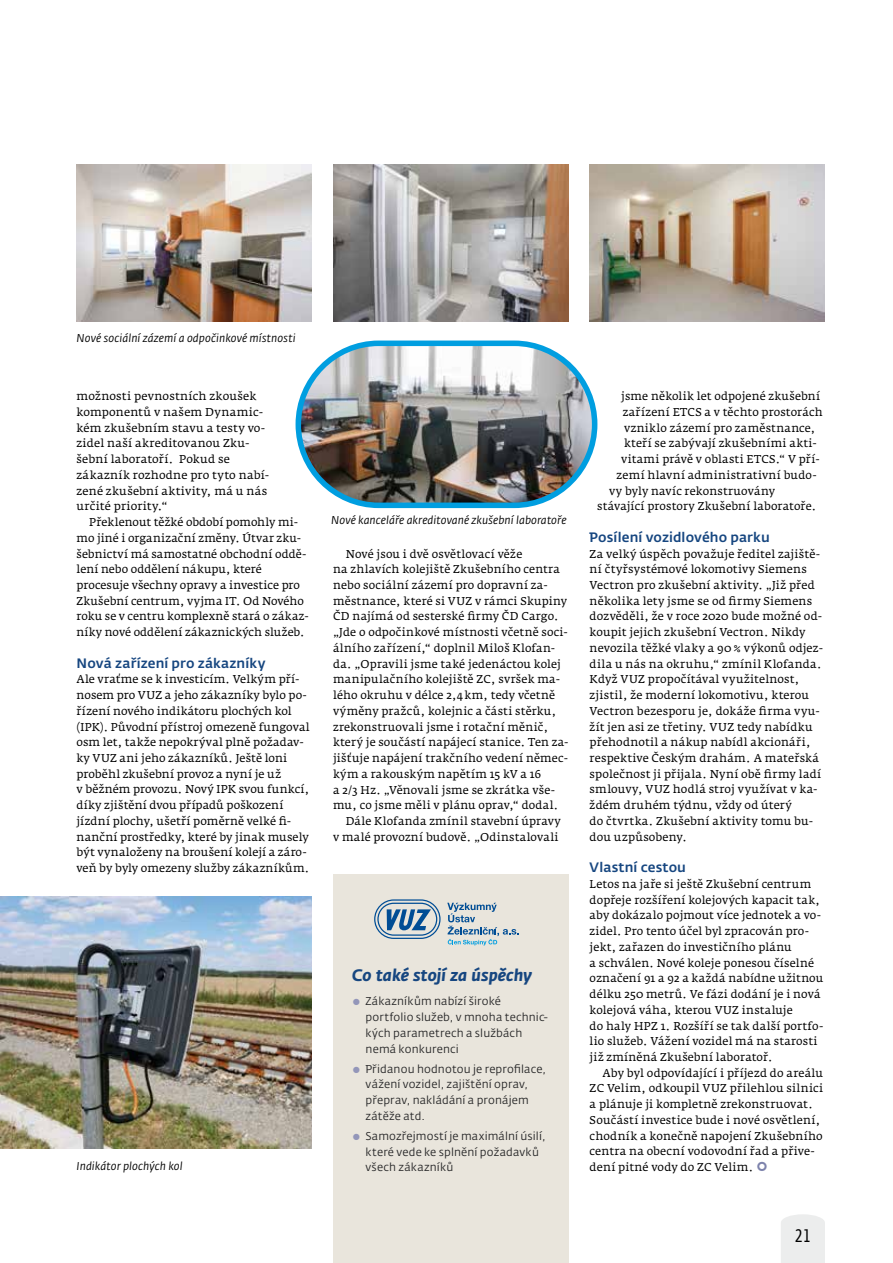
<style>
.page{position:relative;width:893px;height:1263px;background:#fff}
.page>*{position:absolute;margin:0;border:0;box-sizing:border-box;transform-origin:0 0}
.t1{font:18px "CD Fedra Cond Pro";color:#000}
.t2{font:italic 700 16.5px "CD Fedra";letter-spacing:.01em;color:#164680}
.t3{font:500 13.5px "CD Fedra";letter-spacing:.01em;color:#164680}
.t4{font:11.25px/15.8px "Fedra Serif A Pro";letter-spacing:.015em;color:#000}
.t5{font:11.25px/15.8px "CD Fedra";letter-spacing:.015em;color:#282829}
.t6{font:italic 11.25px "CD Fedra";letter-spacing:.01em;color:#000}
.s1{color:#9396b9}
.s2{font-weight:500;font-size:15px;color:#7d83ac}
</style>
<div class="page">
<div style="left:781px;top:1214px;width:44px;height:49px;background:#eceded"></div>
<div style="left:333px;top:875px;width:235px;height:388px;background:#e9e5dc"></div>
<svg style="left:374px;top:899px;width:67px;height:40px"></svg>
<svg style="left:447px;top:903px;width:72px;height:42px"></svg>
<img style="left:77px;top:164px;width:235px;height:157px">
<img style="left:590px;top:164px;width:235px;height:157px">
<img style="left:333px;top:164px;width:235px;height:157px">
<img style="left:0;top:896px;width:312px;height:253px">
<img style="left:298px;top:347px;width:297px;height:154px">
<div style="left:296px;top:340px;width:301px;height:168px;border:6px solid #009ee0;border-radius:81px"></div>
<p class="t6" style="left:77px;top:333px;width:221px">Nové sociální zázemí a odpočinkové místnosti</p>
<p class="t4" style="left:77px;top:388px;width:194px">možnosti pevnostních zkoušek komponentů v našem Dynamic&shy;kém zkušebním stavu a testy vo&shy;zidel naší akreditovanou Zku&shy;šební laboratoří. Pokud se zákazník rozhodne pro tyto nabí&shy;zené zkušební aktivity, má u nás určité priority.“</p>
<p class="t4" style="left:77px;top:514px;width:234px;text-indent:13px">Překlenout těžké období pomohly mi&shy;mo jiné i organizační změny. Útvar zku&shy;šebnictví má samostatné obchodní oddě&shy;lení nebo oddělení nákupu, které procesuje všechny opravy a investice pro Zkušební centrum, vyjma IT. Od Nového roku se v centru komplexně stará o zákaz&shy;níky nové oddělení zákaznických služeb.</p>
<p class="t3" style="left:77px;top:657px;width:191px">Nová zařízení pro zákazníky</p>
<p class="t4" style="left:77px;top:672px;width:235px">Ale vraťme se k investicím. Velkým pří&shy;nosem pro VUZ a jeho zákazníky bylo po&shy;řízení nového indikátoru plochých kol (IPK). Původní přístroj omezeně fungoval osm let, takže nepokrýval plně požadav&shy;ky VUZ ani jeho zákazníků. Ještě loni proběhl zkušební provoz a nyní je už<br>v běžném provozu. Nový IPK svou funkcí, díky zjištění dvou případů poškození jízdní plochy, ušetří poměrně velké fi&shy;nanční prostředky, které by jinak musely být vynaloženy na broušení kolejí a záro&shy;veň by byly omezeny služby zákazníkům.</p>
<p class="t6" style="left:77px;top:1161px;width:108px">Indikátor plochých kol</p>
<p class="t6" style="left:331px;top:515px;width:237px">Nové kanceláře akreditované zkušební laboratoře</p>
<p class="t4" style="left:346px;top:546px;width:178px">Nové jsou i dvě osvětlovací věže</p>
<p class="t4" style="left:333px;top:561px;width:228px">na zhlavích kolejiště Zkušebního centra</p>
<p class="t4" style="left:333px;top:577px;width:216px">nebo sociální zázemí pro dopravní za-</p>
<p class="t4" style="left:333px;top:593px;width:236px">městnance, které si VUZ v rámci Skupiny</p>
<p class="t4" style="left:333px;top:609px;width:227px">ČD najímá od sesterské firmy ČD Cargo.</p>
<p class="t4" style="left:333px;top:624px;width:236px">„Jde o odpočinkové místnosti včetně soci-</p>
<p class="t4" style="left:333px;top:640px;width:224px">álního zařízení,“ doplnil Miloš Klofan-</p>
<p class="t4" style="left:333px;top:656px;width:230px">da. „Opravili jsme také jedenáctou kolej</p>
<p class="t4" style="left:333px;top:672px;width:228px">manipulačního kolejiště ZC, svršek ma-</p>
<p class="t4" style="left:333px;top:687px;width:223px">lého okruhu v délce 2,4km, tedy včetně</p>
<p class="t4" style="left:333px;top:703px;width:225px">výměny pražců, kolejnic a části stěrku,</p>
<p class="t4" style="left:333px;top:719px;width:217px">zrekonstruovali jsme i rotační měnič,</p>
<p class="t4" style="left:333px;top:734px;width:237px">který je součástí napájecí stanice. Ten za-</p>
<p class="t4" style="left:333px;top:750px;width:236px">jišťuje napájení trakčního vedení němec-</p>
<p class="t4" style="left:333px;top:766px;width:210px">kým a rakouským napětím 15 kV a 16</p>
<p class="t4" style="left:333px;top:782px;width:223px">a 2/3 Hz. „Věnovali jsme se zkrátka vše-</p>
<p class="t4" style="left:333px;top:797px;width:227px">mu, co jsme měli v plánu oprav,“ dodal.</p>
<p class="t4" style="left:346px;top:813px;width:216px">Dále Klofanda zmínil stavební úpravy</p>
<p class="t4" style="left:333px;top:829px;width:227px">v malé provozní budově. „Odinstalovali</p>
<h2 class="t2" style="left:352px;top:968px;width:181px">Co také stojí za úspěchy</h2>
<p class="t5" style="left:366px;top:994px;width:184px;text-indent:-14px"><span class="s1">●</span> Zákazníkům nabízí široké portfolio služeb, v mnoha technic&shy;kých parametrech a službách nemá konkurenci</p>
<p class="t5" style="left:366px;top:1061px;width:182px;text-indent:-14px"><span class="s1">●</span> Přidanou hodnotou je reprofilace, vážení vozidel, zajištění oprav, přeprav, nakládání a pronájem zátěže atd.</p>
<p class="t5" style="left:366px;top:1129px;width:181px;text-indent:-14px"><span class="s1">●</span> Samozřejmostí je maximální úsilí, které vede ke splnění požadavků všech zákazníků</p>
<p class="t4" style="left:621px;top:388px;width:201px">jsme několik let odpojené zkušební</p>
<p class="t4" style="left:623px;top:404px;width:202px">zařízení ETCS a v těchto prostorách</p>
<p class="t4" style="left:624px;top:420px;width:193px">vzniklo zázemí pro zaměstnance,</p>
<p class="t4" style="left:624px;top:436px;width:194px">kteří se zabývají zkušebními akti-</p>
<p class="t4" style="left:621px;top:451px;width:200px">vitami právě v oblasti ETCS.“ V pří-</p>
<p class="t4" style="left:617px;top:467px;width:201px">zemí hlavní administrativní budo-</p>
<p class="t4" style="left:609px;top:483px;width:167px">vy byly navíc rekonstruovány</p>
<p class="t4" style="left:597px;top:498px;width:221px">stávající prostory Zkušební laboratoře.</p>
<p class="t3" style="left:590px;top:531px;width:182px">Posílení vozidlového parku</p>
<p class="t4" style="left:590px;top:546px;width:235px">Za velký úspěch považuje ředitel zajiště&shy;ní čtyřsystémové lokomotivy Siemens Vectron pro zkušební aktivity. „Již před několika lety jsme se od firmy Siemens dozvěděli, že v roce 2020 bude možné od&shy;koupit jejich zkušební Vectron. Nikdy nevozila těžké vlaky a 90% výkonů odjez&shy;dila u nás na okruhu,“ zmínil Klofanda.<br>Když VUZ propočítával využitelnost, zjistil, že moderní lokomotivu, kterou Vectron bezesporu je, dokáže firma vyu&shy;žít jen asi ze třetiny. VUZ tedy nabídku přehodnotil a nákup nabídl akcionáři, respektive Českým drahám. A mateřská společnost ji přijala. Nyní obě firmy ladí smlouvy, VUZ hodlá stroj využívat v ka&shy;ždém druhém týdnu, vždy od úterý<br>do čtvrtka. Zkušební aktivity tomu bu&shy;dou uzpůsobeny.</p>
<p class="t3" style="left:590px;top:862px;width:98px">Vlastní cestou</p>
<p class="t4" style="left:590px;top:876px;width:235px">Letos na jaře si ještě Zkušební centrum dopřeje rozšíření kolejových kapacit tak, aby dokázalo pojmout více jednotek a vo&shy;zidel. Pro tento účel byl zpracován pro&shy;jekt, zařazen do investičního plánu<br>a schválen. Nové koleje ponesou číselné označení 91 a 92 a každá nabídne užitnou délku 250 metrů. Ve fázi dodání je i nová kolejová váha, kterou VUZ instaluje<br>do haly HPZ 1. Rozšíří se tak další portfo&shy;lio služeb. Vážení vozidel má na starosti již zmíněná Zkušební laboratoř.</p>
<p class="t4" style="left:590px;top:1065px;width:235px;text-indent:13px">Aby byl odpovídající i příjezd do areálu ZC Velim, odkoupil VUZ přilehlou silnici a plánuje ji kompletně zrekonstruovat.<br>Součástí investice bude i nové osvětlení, chodník a konečně napojení Zkušebního centra na obecní vodovodní řad a přive&shy;dení pitné vody do ZC Velim. <span class="s2">○</span></p>
<h1 class="t1" style="left:794px;top:1226px;width:18px">21</h1>
</div>
